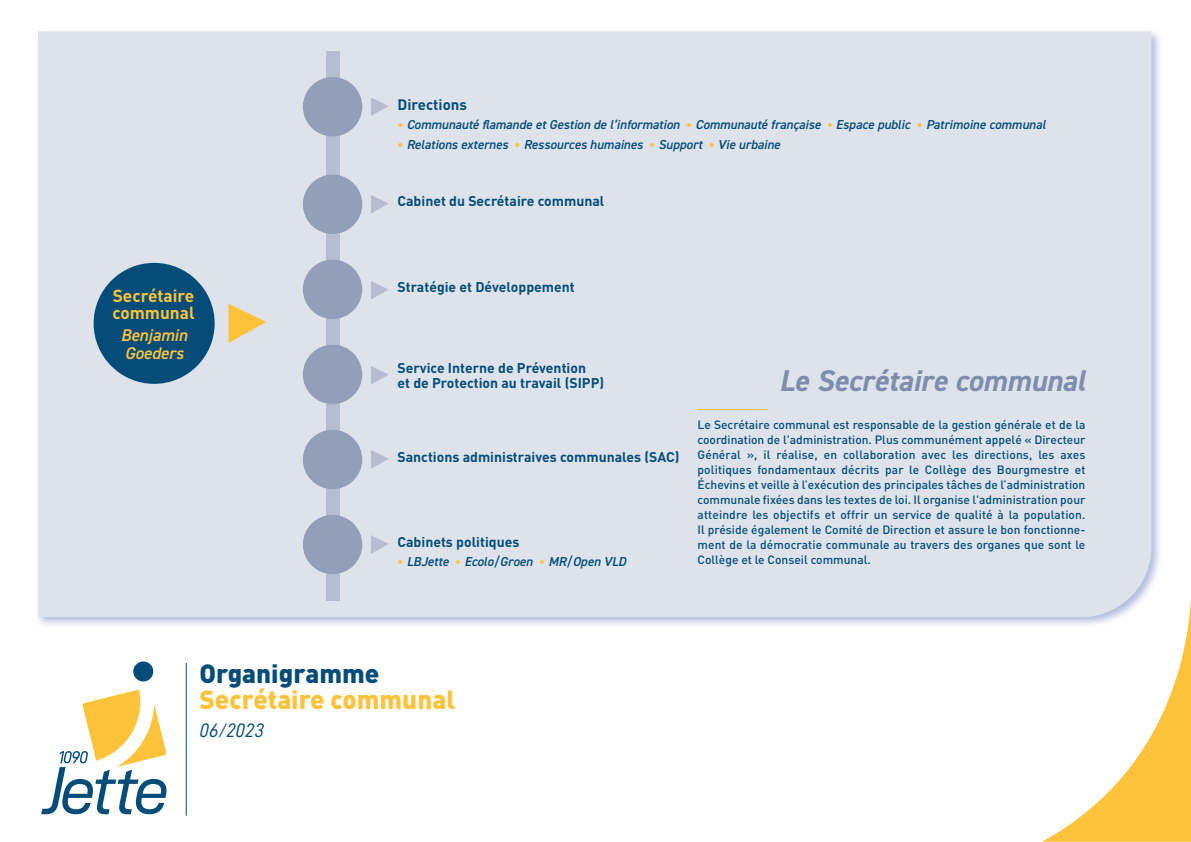
<style>
.page{position:relative;width:1191px;height:842px;background:#fff}
.page>*{position:absolute;margin:0;border:0;box-sizing:border-box;transform-origin:0 0}
.t1{font:italic 700 30px "DIN2014";color:#7d8dab}
.t2{font:900 26px "DIN";color:#fec33b}
.t3{font:900 26px "DIN";color:#054d78}
.t4{font:19.5px "D DIN Italic";color:#054d78}
.t5{font:700 17.3px/16.6px "DIN";color:#fec33b}
.t6{font:italic 600 17px "DIN2014";color:#fec33b}
.t7{font:700 15px "DIN";color:#054d78}
.t8{font:700 14px/14.6px "DIN";color:#054d78}
.t9{font:italic 600 13px "DIN2014";color:#054d78}
.t10{font:500 12px/15px "DIN";color:#054d78;text-align:justify}
.s1{font-family:"DIN";font-weight:700;font-style:normal;font-size:12px;color:#fec33b}
</style>
<div class="page">
<img style="left:38px;top:31px;width:1122px;height:594px">
<div style="left:38px;top:32px;width:1113px;height:585px;background:#dee2ea"></div>
<svg style="left:41px;top:689px;width:125px;height:125px"></svg>
<div style="left:133px;top:661px;width:20px;height:20px;background:#054d78;border-radius:50%"></div>
<hr style="left:186px;top:663px;width:1px;height:153px;background:#054d78">
<svg style="left:1042px;top:596px;width:148px;height:246px"></svg>
<div style="left:325px;top:51px;width:14px;height:549px;background:#b6bdd0"></div>
<div style="left:303px;top:77px;width:59px;height:59px;background:#939fb9;border-radius:50%"></div>
<svg style="left:371px;top:97px;width:18px;height:19px"></svg>
<div style="left:303px;top:175px;width:59px;height:59px;background:#939fb9;border-radius:50%"></div>
<svg style="left:371px;top:195px;width:18px;height:19px"></svg>
<div style="left:303px;top:260px;width:59px;height:59px;background:#939fb9;border-radius:50%"></div>
<svg style="left:371px;top:450px;width:18px;height:19px"></svg>
<div style="left:303px;top:430px;width:59px;height:59px;background:#939fb9;border-radius:50%"></div>
<svg style="left:371px;top:366px;width:18px;height:19px"></svg>
<div style="left:303px;top:515px;width:59px;height:59px;background:#939fb9;border-radius:50%"></div>
<svg style="left:371px;top:535px;width:18px;height:19px"></svg>
<div style="left:303px;top:345px;width:59px;height:59px;background:#939fb9;border-radius:50%"></div>
<svg style="left:371px;top:281px;width:18px;height:19px"></svg>
<div style="left:94px;top:263px;width:121px;height:121px;background:#054d78;border-radius:50%"></div>
<svg style="left:228px;top:304px;width:38px;height:39px"></svg>
<hr style="left:697px;top:409px;width:70px;height:1px;background:#fec33b">
<p class="t7" style="left:397px;top:99px;width:71px">Directions</p>
<p class="t9" style="left:397px;top:120px;width:649px"><span class="s1">•</span> Communauté flamande et Gestion de l’information <span class="s1">•</span> Communauté française <span class="s1">•</span> Espace public <span class="s1">•</span> Patrimoine communal</p>
<p class="t9" style="left:397px;top:140px;width:384px"><span class="s1">•</span> Relations externes <span class="s1">•</span> Ressources humaines <span class="s1">•</span> Support <span class="s1">•</span> Vie urbaine</p>
<p class="t5" style="left:112px;top:290px;width:84px">Secrétaire communal</p>
<p class="t6" style="left:121px;top:329px;width:68px">Benjamin</p>
<p class="t6" style="left:125px;top:347px;width:60px">Goeders</p>
<p class="t8" style="left:397px;top:196px;width:208px">Cabinet du Secrétaire communal</p>
<p class="t8" style="left:397px;top:282px;width:179px">Stratégie et Développement</p>
<p class="t8" style="left:397px;top:362px;width:208px">Service Interne de Prévention<br>et de Protection au travail (SIPP)</p>
<p class="t8" style="left:397px;top:451px;width:283px">Sanctions administraives communales (SAC)</p>
<p class="t8" style="left:397px;top:536px;width:123px">Cabinets politiques</p>
<p class="t9" style="left:397px;top:557px;width:230px"><span class="s1">•</span> LBJette <span class="s1">•</span> Ecolo/Groen <span class="s1">•</span> MR/Open VLD</p>
<p class="t1" style="left:779px;top:363px;width:308px">Le Secrétaire communal</p>
<p class="t10" style="left:697px;top:419px;width:389px">Le Secrétaire communal est responsable de la gestion générale et de la coordination de l'administration. Plus communément appelé « Directeur Général », il réalise, en collaboration avec les directions, les axes politiques fondamentaux décrits par le Collège des Bourgmestre et Échevins et veille à l’exécution des principales tâches de l’administration communale fixées dans les textes de loi. Il organise l'administration pour atteindre les objectifs et offrir un service de qualité à la population.<br>Il préside également le Comité de Direction et assure le bon fonctionne&shy;ment de la démocratie communale au travers des organes que sont le Collège et le Conseil communal.</p>
<p class="t3" style="left:199px;top:664px;width:181px">Organigramme</p>
<p class="t2" style="left:199px;top:690px;width:257px">Secrétaire communal</p>
<p class="t4" style="left:199px;top:719px;width:66px">06/2023</p>
</div>
